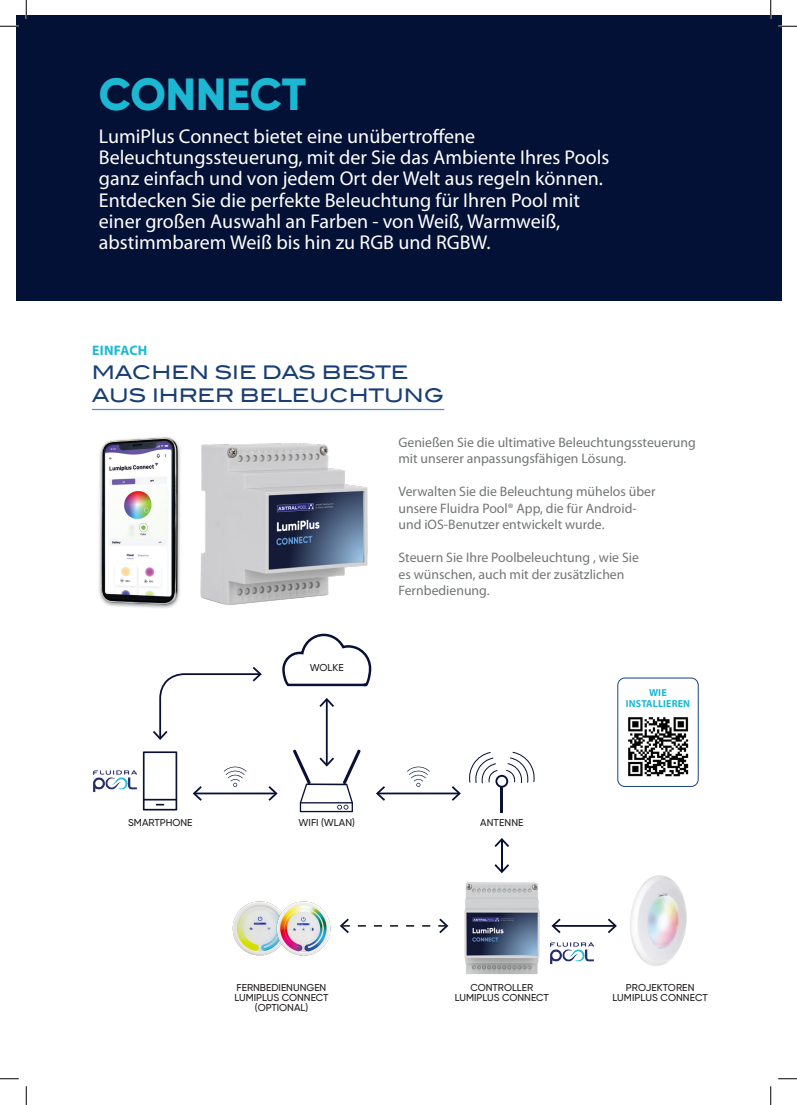
<style>
.page{position:relative;width:797px;height:1105px;background:#fff}
.page>*{position:absolute;margin:0;border:0;box-sizing:border-box;transform-origin:0 0}
.t1{font:800 45px "Gilroy";letter-spacing:-.005em;color:#1cb8d3}
.t2{font:20px/21.2px "Myriad Pro";color:#fff}
.t3{font:18.75px/22.5px "Blair ITC Std";color:#193e74}
.t4{font:13.75px/16.5px "Myriad Pro";color:#727576}
.t5{font:700 13.75px "Myriad Pro";letter-spacing:.02em;color:#1cb8d3}
.t6{font:700 10.25px/11.1px "Myriad Pro";letter-spacing:.015em;color:#1cb8d3;text-align:center}
.t7{font:500 10px/10px "Gilroy";color:#231f20;text-align:center}
</style>
<div class="page">
<div style="left:16px;top:16px;width:765px;height:285px;background:#041136"></div>
<hr style="left:92px;top:409px;width:352px;height:1px;background:#4994d0">
<img style="left:200px;top:443px;width:168px;height:163px">
<img style="left:448px;top:873px;width:104px;height:102px">
<svg style="left:282px;top:634px;width:89px;height:52px"></svg>
<svg style="left:469px;top:752px;width:66px;height:36px"></svg>
<hr style="left:500px;top:786px;width:3px;height:26px;background:#081035">
<svg style="left:153px;top:667px;width:109px;height:73px"></svg>
<svg style="left:293px;top:698px;width:68px;height:114px"></svg>
<svg style="left:193px;top:767px;width:84px;height:34px"></svg>
<svg style="left:376px;top:767px;width:85px;height:34px"></svg>
<svg style="left:551px;top:918px;width:66px;height:15px"></svg>
<hr style="left:501px;top:840px;width:1px;height:31px;background:#081035">
<svg style="left:494px;top:864px;width:15px;height:9px"></svg>
<svg style="left:494px;top:838px;width:15px;height:9px"></svg>
<svg style="left:143px;top:751px;width:34px;height:59px"></svg>
<img style="left:630px;top:875px;width:57px;height:91px">
<img style="left:549px;top:940px;width:45px;height:24px">
<img style="left:93px;top:770px;width:44px;height:22px">
<svg style="left:340px;top:918px;width:108px;height:15px"></svg>
<img style="left:628px;top:717px;width:61px;height:60px">
<div style="left:617px;top:678px;width:81px;height:109px;border:1px solid #17437d;border-radius:7px"></div>
<img style="left:99px;top:437px;width:81px;height:171px">
<img style="left:232px;top:901px;width:45px;height:55px">
<img style="left:277px;top:901px;width:54px;height:55px">
<svg style="left:0;top:25px;width:19px;height:2px"></svg>
<svg style="left:778px;top:25px;width:19px;height:2px"></svg>
<svg style="left:0;top:1078px;width:19px;height:1px"></svg>
<svg style="left:778px;top:1078px;width:19px;height:1px"></svg>
<svg style="left:25px;top:0;width:2px;height:19px"></svg>
<svg style="left:25px;top:1086px;width:2px;height:19px"></svg>
<svg style="left:770px;top:0;width:1px;height:19px"></svg>
<svg style="left:770px;top:1086px;width:1px;height:19px"></svg>
<p class="t1" style="left:99px;top:66px;width:209px">CONNECT</p>
<p class="t2" style="left:99px;top:126px;width:512px">LumiPlus Connect bietet eine unübertroffene Beleuchtungssteuerung, mit der Sie das Ambiente Ihres Pools ganz einfach und von jedem Ort der Welt aus regeln können.<br>Entdecken Sie die perfekte Beleuchtung für Ihren Pool mit einer großen Auswahl an Farben - von Weiß, Warmweiß, abstimmbarem Weiß bis hin zu RGB und RGBW.</p>
<p class="t5" style="left:92px;top:343px;width:57px">EINFACH</p>
<p class="t3" style="left:92px;top:361px;width:354px">MACHEN SIE DAS BESTE<br>AUS IHRER BELEUCHTUNG</p>
<p class="t4" style="left:398px;top:434px;width:299px">Genießen Sie die ultimative Beleuchtungssteuerung mit unserer anpassungsfähigen Lösung.</p>
<p class="t4" style="left:398px;top:483px;width:259px">Verwalten Sie die Beleuchtung mühelos über unsere Fluidra Pool® App, die für Android&shy;und iOS-Benutzer entwickelt wurde.</p>
<p class="t4" style="left:398px;top:549px;width:242px">Steuern Sie Ihre Poolbeleuchtung , wie Sie es wünschen, auch mit der zusätzlichen<br>Fernbedienung.</p>
<p class="t7" style="left:310px;top:662px;width:36px">WOLKE</p>
<p class="t7" style="left:128px;top:817px;width:66px">SMARTPHONE</p>
<p class="t7" style="left:298px;top:817px;width:58px">WIFI (WLAN)</p>
<p class="t7" style="left:480px;top:817px;width:45px">ANTENNE</p>
<p class="t7" style="left:234px;top:982px;width:96px">FERNBEDIENUNGEN<br>LUMIPLUS CONNECT (OPTIONAL)</p>
<p class="t7" style="left:454px;top:982px;width:96px">CONTROLLER<br>LUMIPLUS CONNECT</p>
<p class="t6" style="left:626px;top:687px;width:65px">WIE<br>INSTALLIEREN</p>
<p class="t7" style="left:612px;top:982px;width:97px">PROJEKTOREN<br>LUMIPLUS CONNECT</p>
</div>
